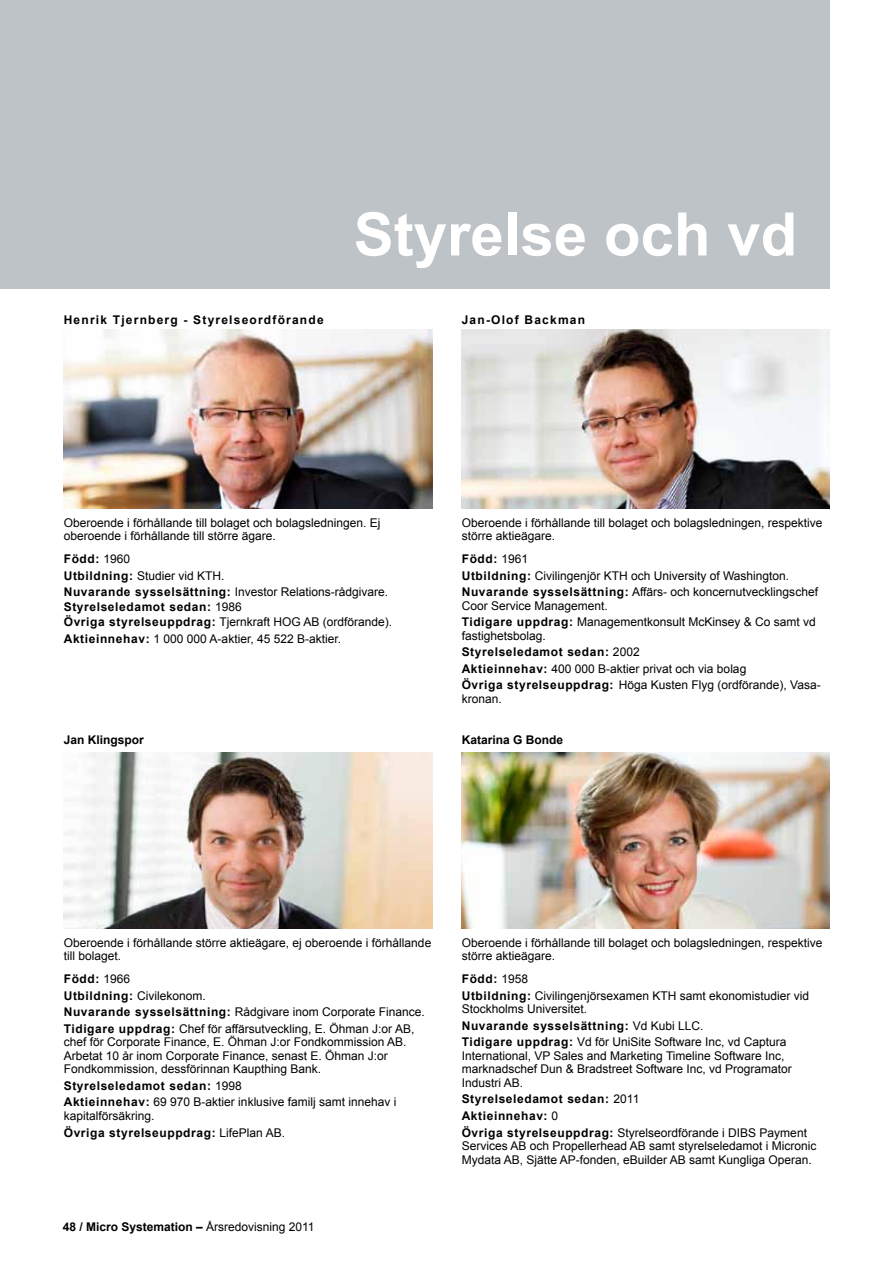
<style>
.page{position:relative;width:893px;height:1263px;background:#fff}
.page>*{position:absolute;margin:0;border:0;box-sizing:border-box;transform-origin:0 0}
.t1{font:700 60px "Arial";color:#fff}
.t2{font:12px/16.5px "Arial";color:#000}
.t3{font:700 12px/16.5px "Arial";letter-spacing:.05em;color:#000}
.t4{font:700 12px "Arial";color:#000}
.t5{font:700 12px "Arial";letter-spacing:.1em;color:#000}
.s1{font-weight:700}
.s2{font-weight:400}
</style>
<div class="page">
<div style="left:0;top:0;width:829px;height:288px;background:#bec3c7"></div>
<img style="left:64px;top:330px;width:368px;height:178px">
<img style="left:462px;top:330px;width:368px;height:178px">
<img style="left:64px;top:752px;width:368px;height:176px">
<img style="left:462px;top:752px;width:368px;height:176px">
<p class="t5" style="left:64px;top:312px;width:261px">Henrik Tjernberg - Styrelseordförande</p>
<h1 class="t1" style="left:354px;top:195px;width:445px">Styrelse och vd</h1>
<p class="t5" style="left:462px;top:312px;width:125px">Jan-Olof Backman</p>
<p class="t2" style="left:64px;top:516px;width:318px;line-height:13.5px">Oberoende i förhållande till bolaget och bolagsledningen. Ej oberoende i förhållande till större ägare.</p>
<p class="t2" style="left:64px;top:551px;width:326px"><span class="s1">Född:</span> 1960<br><span class="s1">Utbildning:</span> Studier vid KTH.<br><span class="s1">Nuvarande sysselsättning:</span> Investor Relations-rådgivare.</p>
<p class="t2" style="left:64px;top:599px;width:330px;line-height:16px"><span class="s1">Styrelseledamot sedan:</span> 1986<br><span class="s1">Övriga styrelseuppdrag:</span> Tjernkraft HOG AB (ordförande).<br><span class="s1">Aktieinnehav:</span> 1 000 000 A-aktier, 45 522 B-aktier.</p>
<p class="t4" style="left:64px;top:732px;width:82px">Jan Klingspor</p>
<p class="t2" style="left:462px;top:516px;width:362px;line-height:13.5px">Oberoende i förhållande till bolaget och bolagsledningen, respektive större aktieägare.</p>
<p class="t2" style="left:462px;top:551px;width:358px"><span class="s1">Född:</span> 1961<br><span class="s1">Utbildning:</span> Civilingenjör KTH och University of Washington.<br><span class="s1">N uvarande sysselsättning:</span> Affärs- och koncernutvecklingschef</p>
<p class="t2" style="left:462px;top:597px;width:356px">Coor Service Management.<br><span class="s1">Tidigare uppdrag:</span> Managementkonsult McKinsey &amp; Co samt vd</p>
<p class="t2" style="left:462px;top:627px;width:360px">fastighetsbolag.<br><span class="s1">Styrelseledamot sedan:</span> 2002<br><span class="s1">Aktieinnehav:</span> 400 000 B-aktier privat och via bolag<br><span class="s1">Övriga styrelseuppdrag:</span> Höga Kusten Flyg (ordförande), Vasa-</p>
<p class="t2" style="left:462px;top:691px;width:42px">kronan.</p>
<p class="t4" style="left:462px;top:732px;width:103px">Katarina G Bonde</p>
<p class="t2" style="left:64px;top:936px;width:369px;line-height:13.5px">Oberoende i förhållande större aktieägare, ej oberoende i förhållande till bolaget.</p>
<p class="t2" style="left:64px;top:971px;width:363px"><span class="s1">Född:</span> 1966<br><span class="s1">Utbildning:</span> Civilekonom.<br><span class="s1">N uvarande sysselsättning:</span> Rådgivare inom Corporate Finance.<br><span class="s1">Tidigare uppdrag:</span> Chef för affärsutveckling, E. Öhman J:or AB,</p>
<p class="t2" style="left:64px;top:1035px;width:344px;line-height:13.5px">chef för Corporate Finance, E. Öhman J:or Fondkommission AB.<br>Arbetat 10 år inom Corporate Finance, senast E. Öhman J:or<br>Fondkommission, dessförinnan Kaupthing Bank.</p>
<p class="t2" style="left:64px;top:1077px;width:334px"><span class="s1">Styrelseledamot sedan:</span> 1998<br><span class="s1">Aktieinnehav:</span> 69 970 B-aktier inklusive familj samt innehav i</p>
<p class="t2" style="left:64px;top:1108px;width:223px">kapitalförsäkring.<br><span class="s1">Övriga styrelseuppdrag:</span> LifePlan AB.</p>
<p class="t4" style="left:63px;top:1218px;width:253px">48 / Micro Systemation – <span class="s2">Årsredovisning 2011</span></p>
<p class="t2" style="left:462px;top:936px;width:362px;line-height:13.5px">Oberoende i förhållande till bolaget och bolagsledningen, respektive större aktieägare.</p>
<p class="t2" style="left:462px;top:971px;width:349px"><span class="s1">Född:</span> 1958<br><span class="s1">Utbildning:</span> Civilingenjörsexamen KTH samt ekonomistudier vid</p>
<p class="t2" style="left:462px;top:1001px;width:326px">Stockholms Universitet.<br><span class="s1">Nuvarande sysselsättning:</span> Vd Kubi LLC.<br><span class="s1">Tidigare uppdrag:</span> Vd för UniSite Software I nc, vd Captura</p>
<p class="t2" style="left:462px;top:1049px;width:332px;line-height:13.5px">I nternational, VP Sales and Marketing Timeline Software I nc, marknadschef Dun &amp; Bradstreet Software I nc, vd Programator<br>I ndustri AB.</p>
<p class="t3" style="left:462px;top:1091px;width:347px">Styrelseledamot sedan: <span class="s2">2011<br></span>Aktieinnehav: <span class="s2">0<br></span>Övriga styrelseuppdrag: <span class="s2">Styrelseordförande i DI BS Payment</span></p>
<p class="t2" style="left:462px;top:1139px;width:356px;line-height:13.5px">Services AB och Propellerhead AB samt styrelseledamot i Micronic<br>Mydata AB, Sjätte AP-fonden, eBuilder AB samt Kungliga Operan.</p>
</div>
